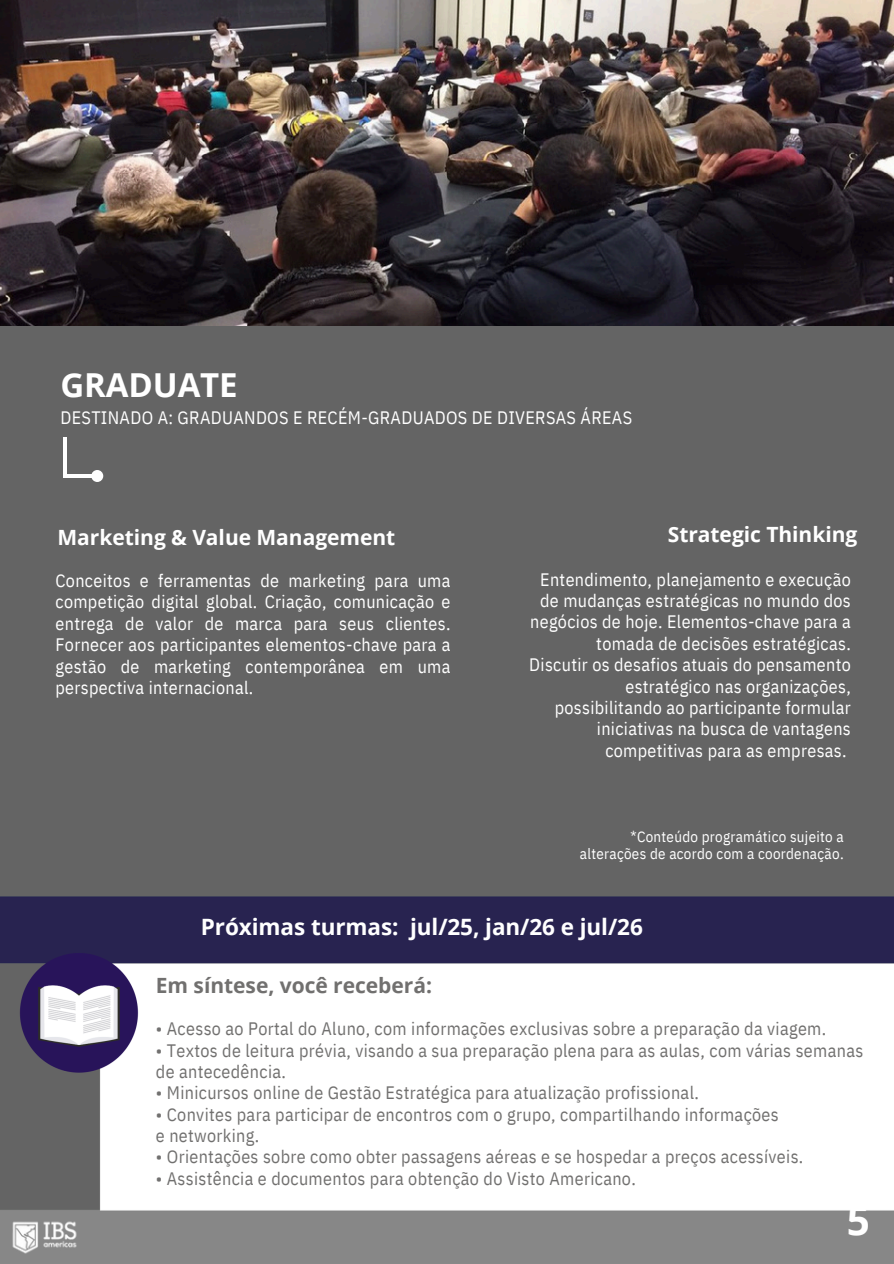
<style>
.page{position:relative;width:894px;height:1264px;background:#fff}
.page>*{position:absolute;margin:0;border:0;box-sizing:border-box;transform-origin:0 0}
.t1{font:700 40.5px "Open Sans";color:#fff}
.t2{font:700 33px "Open Sans";letter-spacing:-.005em;color:#fff}
.t3{font:700 22.5px "Open Sans";letter-spacing:-.005em;color:#fff}
.t4{font:700 21px "Open Sans";color:#fff}
.t5{font:700 21px "Open Sans";color:#71706f}
.t6{font:18px/21.3px "IBM Plex Sans Cond";letter-spacing:.02em;color:#fff;text-align:justify}
.t7{font:18px/21.3px "IBM Plex Sans Cond";letter-spacing:.02em;color:#71706f}
.t8{font:15px/16.8px "IBM Plex Sans Cond";letter-spacing:.02em;color:#fff;text-align:right}
</style>
<div class="page">
<img style="left:0;top:325px;width:893px;height:938px">
<img style="left:0;top:0;width:893px;height:325px">
<hr style="left:63px;top:437px;width:3px;height:40px;background:#fff">
<hr style="left:64px;top:474px;width:33px;height:3px;background:#fff">
<div style="left:91px;top:470px;width:12px;height:12px;background:#fff;border-radius:50%"></div>
<img style="left:7px;top:1210px;width:75px;height:51px">
<h1 class="t2" style="left:60px;top:362px;width:179px">GRADUATE</h1>
<h1 class="t6" style="left:60px;top:407px;width:573px">DESTINADO A: GRADUANDOS E RECÉM-GRADUADOS DE DIVERSAS ÁREAS</h1>
<p class="t4" style="left:58px;top:523px;width:339px">Marketing &amp; Value Management</p>
<p class="t4" style="left:667px;top:519px;width:191px">Strategic Thinking</p>
<h3 class="t6" style="left:55px;top:569px;width:396px">Conceitos e ferramentas de marketing para uma competição digital global. Criação, comunicação e entrega de valor de marca para seus clientes.<br>Fornecer aos participantes elementos-chave para a gestão de marketing contemporânea em uma perspectiva internacional.</h3>
<h3 class="t6" style="left:529px;top:568px;width:323px;text-align:right">Entendimento, planejamento e execução de mudanças estratégicas no mundo dos negócios de hoje. Elementos-chave para a tomada de decisões estratégicas.<br>Discutir os desafios atuais do pensamento estratégico nas organizações, possibilitando ao participante formular iniciativas na busca de vantagens competitivas para as empresas.</h3>
<h3 class="t8" style="left:579px;top:828px;width:265px">*Conteúdo programático sujeito a alterações de acordo com a coordenação.</h3>
<p class="t3" style="left:201px;top:910px;width:443px">Próximas turmas: jul/25, jan/26 e jul/26</p>
<h1 class="t5" style="left:156px;top:971px;width:277px">Em síntese, você receberá:</h1>
<h1 class="t7" style="left:156px;top:1017px;width:671px">• Acesso ao Portal do Aluno, com informações exclusivas sobre a preparação da viagem.</h1>
<h1 class="t7" style="left:156px;top:1039px;width:708px">• Textos de leitura prévia, visando a sua preparação plena para as aulas, com várias semanas de antecedência.</h1>
<h1 class="t7" style="left:156px;top:1081px;width:544px">• Minicursos online de Gestão Estratégica para atualização profissional.</h1>
<h1 class="t7" style="left:156px;top:1103px;width:624px">• Convites para participar de encontros com o grupo, compartilhando informações e networking.</h1>
<h1 class="t7" style="left:156px;top:1145px;width:648px">• Orientações sobre como obter passagens aéreas e se hospedar a preços acessíveis.</h1>
<h1 class="t7" style="left:156px;top:1167px;width:481px">• Assistência e documentos para obtenção do Visto Americano.</h1>
<h1 class="t1" style="left:846px;top:1191px;width:25px">5</h1>
</div>
